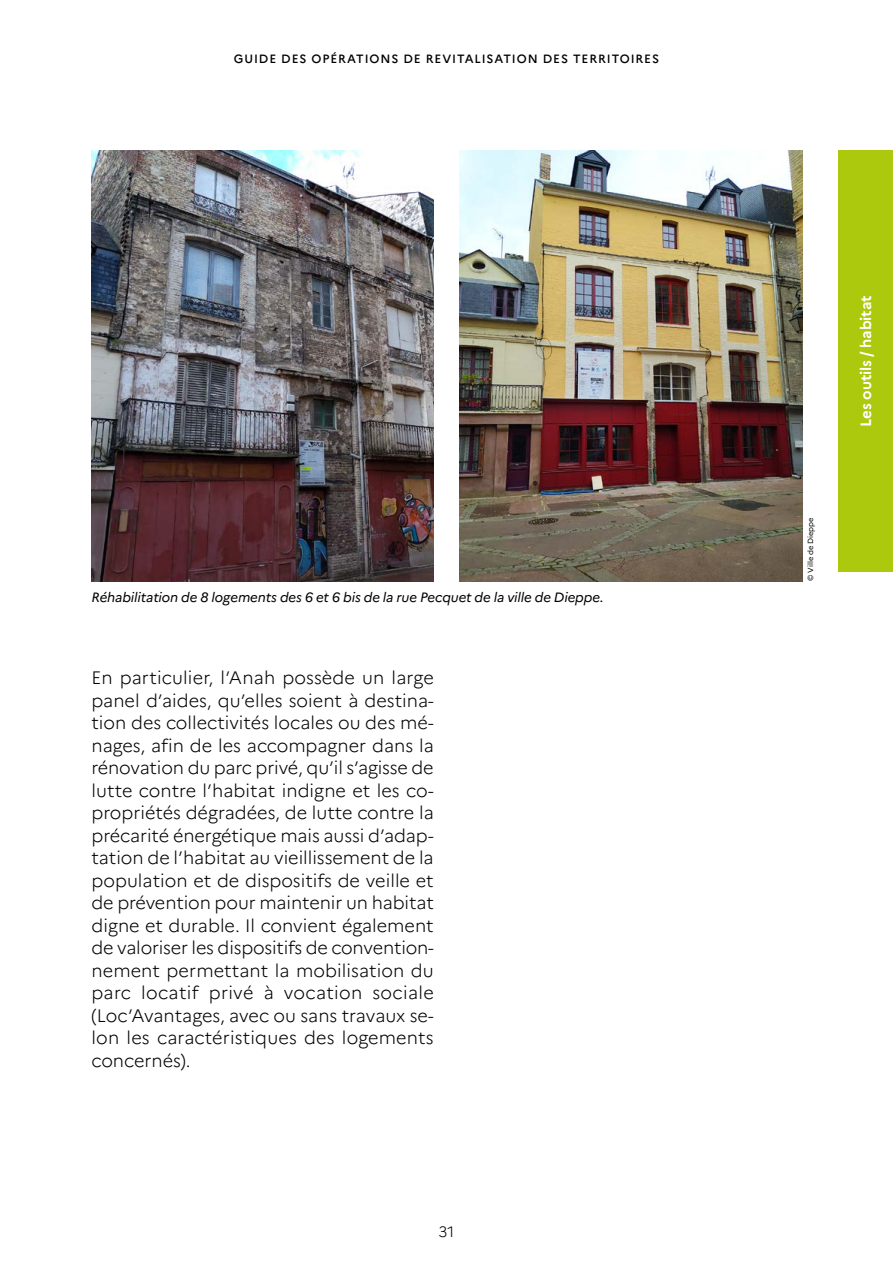
<style>
.page{position:relative;width:893px;height:1263px;background:#fff}
.page>*{position:absolute;margin:0;border:0;box-sizing:border-box;transform-origin:0 0}
.t1{font:300 18px/22.5px "Marianne";letter-spacing:.005em;color:#000;text-align:justify}
.t2{font:700 15px "Marianne";letter-spacing:-.01em;color:#fff}
.t3{font:300 15px "Marianne";color:#000}
.t4{font:italic 13.5px "Marianne";letter-spacing:-.005em;color:#000}
.t5{font:500 12px "Marianne";letter-spacing:.075em;color:#000}
.t6{font:7.5px "Marianne";letter-spacing:.01em;color:#000}
</style>
<div class="page">
<div style="left:839px;top:151px;width:54px;height:421px;background:#adc90e"></div>
<img style="left:459px;top:151px;width:343px;height:430px">
<img style="left:92px;top:151px;width:342px;height:430px">
<p class="t5" style="left:234px;top:51px;width:427px">GUIDE DES OPÉRATIONS DE REVITALISATION DES TERRITOIRES</p>
<p class="t4" style="left:92px;top:588px;width:514px">Réhabilitation de 8 logements des 6 et 6 bis de la rue Pecquet de la ville de Dieppe.</p>
<p class="t1" style="left:92px;top:666px;width:344px">En particulier, l’Anah possède un large panel d’aides, qu’elles soient à destina&shy;tion des collectivités locales ou des mé&shy;nages, afin de les accompagner dans la rénovation du parc privé, qu’il s’agisse de lutte contre l’habitat indigne et les co&shy;propriétés dégradées, de lutte contre la précarité énergétique mais aussi d’adap&shy;tation de l’habitat au vieillissement de la population et de dispositifs de veille et de prévention pour maintenir un habitat digne et durable. Il convient également de valoriser les dispositifs de convention&shy;nement permettant la mobilisation du parc locatif privé à vocation sociale (Loc’Avantages, avec ou sans travaux se&shy;lon les caractéristiques des logements concernés).</p>
<p class="t3" style="left:439px;top:1222px;width:17px">31</p>
<p class="t6" style="left:806px;top:581px;width:65px;rotate:-90deg">© Ville de Dieppe</p>
<p class="t2" style="left:856px;top:427px;width:133px;rotate:-90deg">Les outils / habitat</p>
</div>
